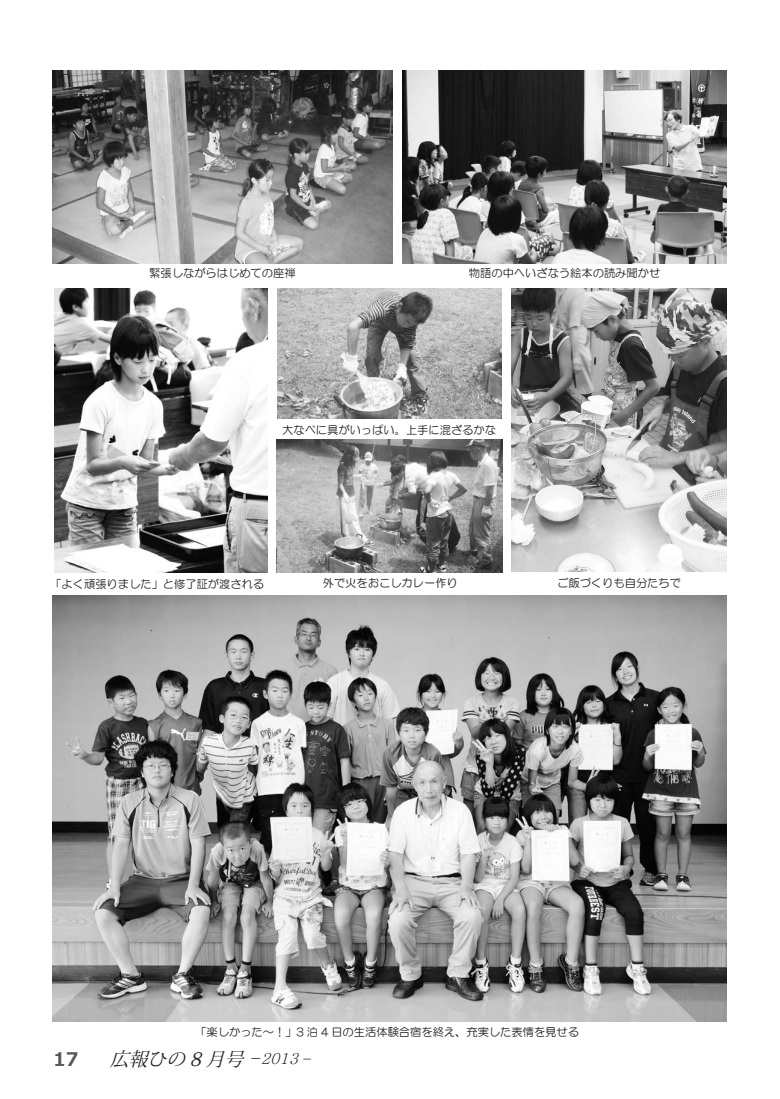
<style>
.page{position:relative;width:780px;height:1099px;background:#fff}
.page>*{position:absolute;margin:0;border:0;box-sizing:border-box;transform-origin:0 0}
.t1{font:italic 18.75px "Koz Min Pro";color:#231f20}
.t2{font:700 18.75px "Meiryo";color:#57585a}
.t3{font:italic 500 15px "Adobe Myungjo Std";color:#231f20}
.t4{font:11.25px "HG Maru Gothic MPRO";color:#231f20}
</style>
<div class="page">
<img style="left:52px;top:595px;width:674px;height:425px">
<img style="left:54px;top:288px;width:213px;height:284px">
<img style="left:53px;top:71px;width:339px;height:193px">
<img style="left:511px;top:288px;width:215px;height:283px">
<img style="left:402px;top:71px;width:324px;height:193px">
<img style="left:277px;top:288px;width:224px;height:130px">
<img style="left:276px;top:439px;width:226px;height:133px">
<p class="t4" style="left:149px;top:268px;width:148px">緊張しながらはじめての座禅</p>
<p class="t4" style="left:469px;top:268px;width:193px">物語の中へいざなう絵本の読み聞かせ</p>
<p class="t4" style="left:282px;top:424px;width:215px">大なべに具がいっぱい。上手に混ざるかな</p>
<p class="t4" style="left:50px;top:578px;width:215px">「よく頑張りました」と修了証が渡される</p>
<p class="t4" style="left:323px;top:577px;width:136px">外で火をおこしカレー作り</p>
<p class="t4" style="left:557px;top:577px;width:125px">ご飯づくりも自分たちで</p>
<h1 class="t2" style="left:53px;top:1045px;width:27px">17</h1>
<p class="t4" style="left:195px;top:1026px;width:385px">「楽しかった～！」3 泊 4 日の生活体験合宿を終え、充実した表情を見せる</p>
<h1 class="t1" style="left:110px;top:1045px;width:142px">広報ひの 8 月号</h1>
<h2 class="t3" style="left:248px;top:1051px;width:67px">-2013 ‐</h2>
</div>
